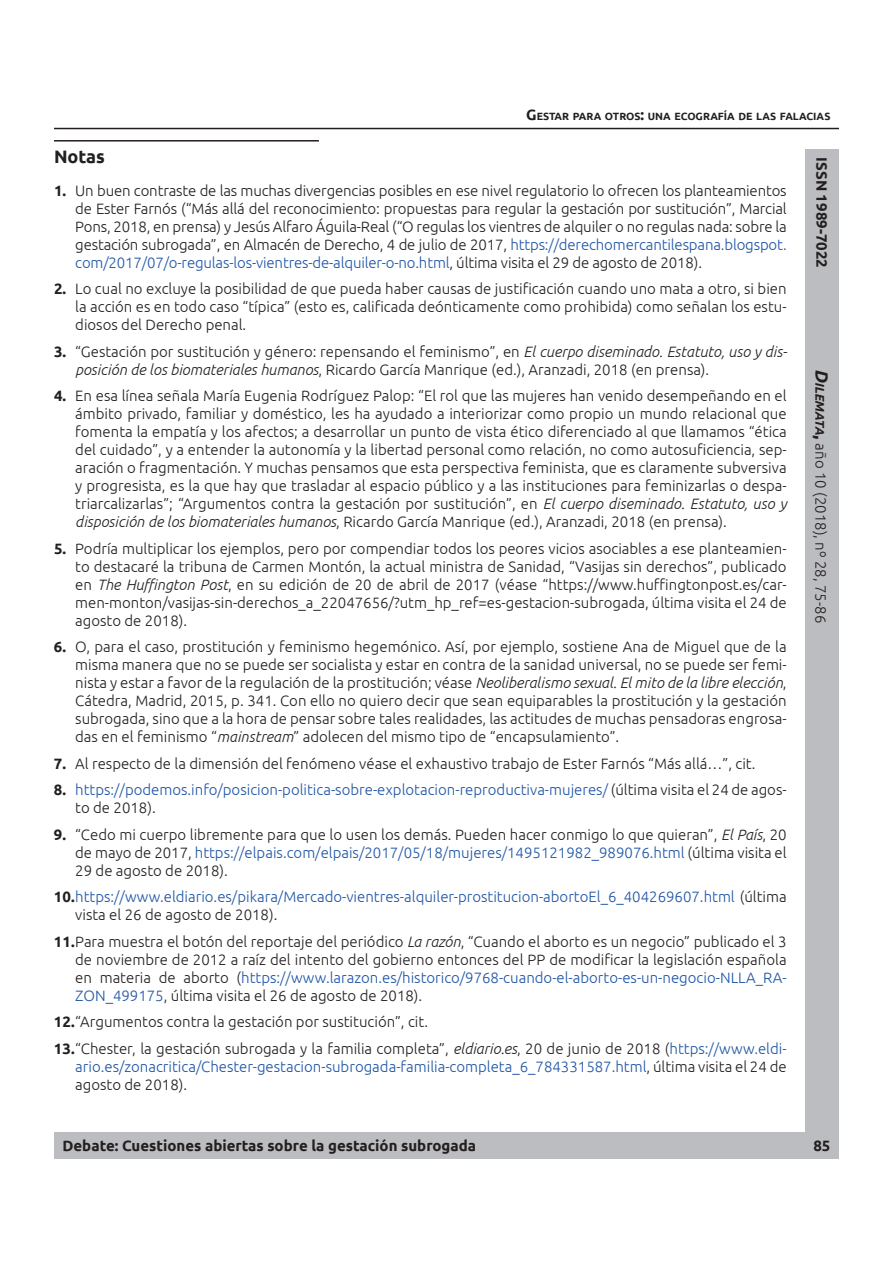
<style>
.page{position:relative;width:893px;height:1263px;background:#fff}
.page>*{position:absolute;margin:0;border:0;box-sizing:border-box;transform-origin:0 0}
.t1{font:700 18px "Ubuntu";color:#231f20}
.t2{font:300 15px/18px "Ubuntu";color:#231f20;text-align:justify}
.t3{font:300 15px/18px "Ubuntu";color:#2056a6}
.t4{font:700 15px "Ubuntu";color:#231f20}
.t5{font:700 10.5px "Ubuntu";color:#231f20}
.s1{font-size:15px}
.s2{font-weight:700}
.s3{color:#2056a6}
.s4{font-style:italic}
.s5{font-weight:700;color:#231f20}
.s6{color:#231f20}
.s7{font-weight:700;font-style:italic;font-size:18px}
.s8{font-weight:700;font-style:italic;font-size:12.6px}
.s9{font-weight:700;font-size:18px}
</style>
<div class="page">
<div style="left:756px;top:1132px;width:83px;height:27px;background:#bcbdc0"></div>
<div style="left:54px;top:1132px;width:712px;height:27px;background:#bcbdc0"></div>
<div style="left:806px;top:360px;width:33px;height:777px;background:#bcbdc0"></div>
<div style="left:806px;top:149px;width:33px;height:215px;background:#bcbdc0"></div>
<hr style="left:54px;top:128px;width:785px;height:1px;background:#231f20">
<hr style="left:54px;top:140px;width:265px;height:2px;background:#231f20">
<p class="t5" style="left:526px;top:110px;width:306px"><span class="s1">G</span>ESTAR PARA OTROS<span class="s1">:</span> UNA ECOGRAFÍA DE LAS FALACIAS</p>
<p class="t1" style="left:54px;top:145px;width:52px">Notas</p>
<p class="t2" style="left:75px;top:181px;width:713px;text-indent:-21px"><span class="s2">1.</span> Un buen contraste de las muchas divergencias posibles en ese nivel regulatorio lo ofrecen los planteamientos de Ester Farnós (“Más allá del reconocimiento: propuestas para regular la gestación por sustitución”, Marcial Pons, 2018, en prensa) y Jesús Alfaro Águila-Real (“O regulas los vientres de alquiler o no regulas nada: sobre la gestación subrogada”, en Almacén de Derecho, 4 de julio de 2017, <span class="s3">https://derechomercantilespana.blogspot. com/2017/07/o-regulas-los-vientres-de-alquiler-o-no.html</span>, última visita el 29 de agosto de 2018).</p>
<p class="t2" style="left:75px;top:280px;width:713px;text-indent:-21px"><span class="s2">2.</span> Lo cual no excluye la posibilidad de que pueda haber causas de justificación cuando uno mata a otro, si bien la acción es en todo caso “típica” (esto es, calificada deónticamente como prohibida) como señalan los estu&shy;diosos del Derecho penal.</p>
<p class="t2" style="left:75px;top:342px;width:713px;text-indent:-21px"><span class="s2">3.</span> “Gestación por sustitución y género: repensando el feminismo”, en <span class="s4">El cuerpo diseminado. Estatuto, uso y dis&shy;posición de los biomateriales humanos</span>, Ricardo García Manrique (ed.), Aranzadi, 2018 (en prensa).</p>
<p class="t2" style="left:75px;top:387px;width:713px;text-indent:-21px"><span class="s2">4.</span> En esa línea señala María Eugenia Rodríguez Palop: “El rol que las mujeres han venido desempeñando en el ámbito privado, familiar y doméstico, les ha ayudado a interiorizar como propio un mundo relacional que fomenta la empatía y los afectos; a desarrollar un punto de vista ético diferenciado al que llamamos “ética del cuidado”, y a entender la autonomía y la libertad personal como relación, no como autosuficiencia, sep&shy;aración o fragmentación. Y muchas pensamos que esta perspectiva feminista, que es claramente subversiva y progresista, es la que hay que trasladar al espacio público y a las instituciones para feminizarlas o despa&shy;triarcalizarlas”; “Argumentos contra la gestación por sustitución”, en <span class="s4">El cuerpo diseminado. Estatuto, uso y disposición de los biomateriales humanos</span>, Ricardo García Manrique (ed.), Aranzadi, 2018 (en prensa).</p>
<p class="t2" style="left:75px;top:539px;width:713px;text-indent:-21px"><span class="s2">5.</span> Podría multiplicar los ejemplos, pero por compendiar todos los peores vicios asociables a ese planteamien&shy;to destacaré la tribuna de Carmen Montón, la actual ministra de Sanidad, “Vasijas sin derechos”, publicado en <span class="s4">The Huffington Post</span>, en su edición de 20 de abril de 2017 (véase “https://www.huffingtonpost.es/car&shy;men-monton/vasijas-sin-derechos_a_22047656/?utm_hp_ref=es-gestacion-subrogada, última visita el 24 de agosto de 2018).</p>
<p class="t2" style="left:75px;top:638px;width:713px;text-indent:-21px"><span class="s2">6.</span> O, para el caso, prostitución y feminismo hegemónico. Así, por ejemplo, sostiene Ana de Miguel que de la misma manera que no se puede ser socialista y estar en contra de la sanidad universal, no se puede ser femi&shy;nista y estar a favor de la regulación de la prostitución; véase <span class="s4">Neoliberalismo sexual. El mito de la libre elección</span>, Cátedra, Madrid, 2015, p. 341. Con ello no quiero decir que sean equiparables la prostitución y la gestación subrogada, sino que a la hora de pensar sobre tales realidades, las actitudes de muchas pensadoras engrosa&shy;das en el feminismo “<span class="s4">mainstream</span>” adolecen del mismo tipo de “encapsulamiento”.</p>
<p class="t2" style="left:54px;top:754px;width:703px"><span class="s2">7.</span> Al respecto de la dimensión del fenómeno véase el exhaustivo trabajo de Ester Farnós “Más allá…”, cit.</p>
<p class="t3" style="left:75px;top:781px;width:713px;text-indent:-21px"><span class="s5">8.</span> https://podemos.info/posicion-politica-sobre-explotacion-reproductiva-mujeres/ <span class="s6">(última visita el 24 de agos&shy;to de 2018).</span></p>
<p class="t2" style="left:75px;top:825px;width:713px;text-indent:-21px"><span class="s2">9.</span> “Cedo mi cuerpo libremente para que lo usen los demás. Pueden hacer conmigo lo que quieran”, <span class="s4">El País</span>, 20 de mayo de 2017, <span class="s3">https://elpais.com/elpais/2017/05/18/mujeres/1495121982_989076.html</span> (última visita el 29 de agosto de 2018).</p>
<p class="t3" style="left:75px;top:888px;width:713px;text-indent:-21px"><span class="s5">10.</span>https://www.eldiario.es/pikara/Mercado-vientres-alquiler-prostitucion-abortoEl_6_404269607.html <span class="s6">(última vista el 26 de agosto de 2018).</span></p>
<p class="t2" style="left:75px;top:932px;width:713px;text-indent:-21px"><span class="s2">11.</span>Para muestra el botón del reportaje del periódico <span class="s4">La razón</span>, “Cuando el aborto es un negocio” publicado el 3 de noviembre de 2012 a raíz del intento del gobierno entonces del PP de modificar la legislación española en materia de aborto (<span class="s3">https://www.larazon.es/historico/9768-cuando-el-aborto-es-un-negocio-NLLA_RA-ZON_499175</span>, última visita el 26 de agosto de 2018).</p>
<p class="t2" style="left:54px;top:1008px;width:734px;line-height:26.5px"><span class="s2">12.</span>“Argumentos contra la gestación por sustitución”, cit.<br><span class="s2">13.</span>“Chester, la gestación subrogada y la familia completa”, <span class="s4">eldiario.es</span>, 20 de junio de 2018 (<span class="s3">https://www.eldi-</span></p>
<p class="t3" style="left:75px;top:1057px;width:713px">ario.es/zonacritica/Chester-gestacion-subrogada-familia-completa_6_784331587.html<span class="s6">, última visita el 24 de agosto de 2018).</span></p>
<p class="t4" style="left:831px;top:157px;width:112px;rotate:90deg">ISSN 1989-7022</p>
<p class="t2" style="left:830px;top:369px;width:256px;rotate:90deg"><span class="s7">D</span><span class="s8">ilemata</span><span class="s9">,</span> año 10 (2018), nº 28, 75-86</p>
<p class="t4" style="left:63px;top:1137px;width:415px">Debate: Cuestiones abiertas sobre la gestación subrogada</p>
<p class="t4" style="left:813px;top:1137px;width:19px">85</p>
</div>
